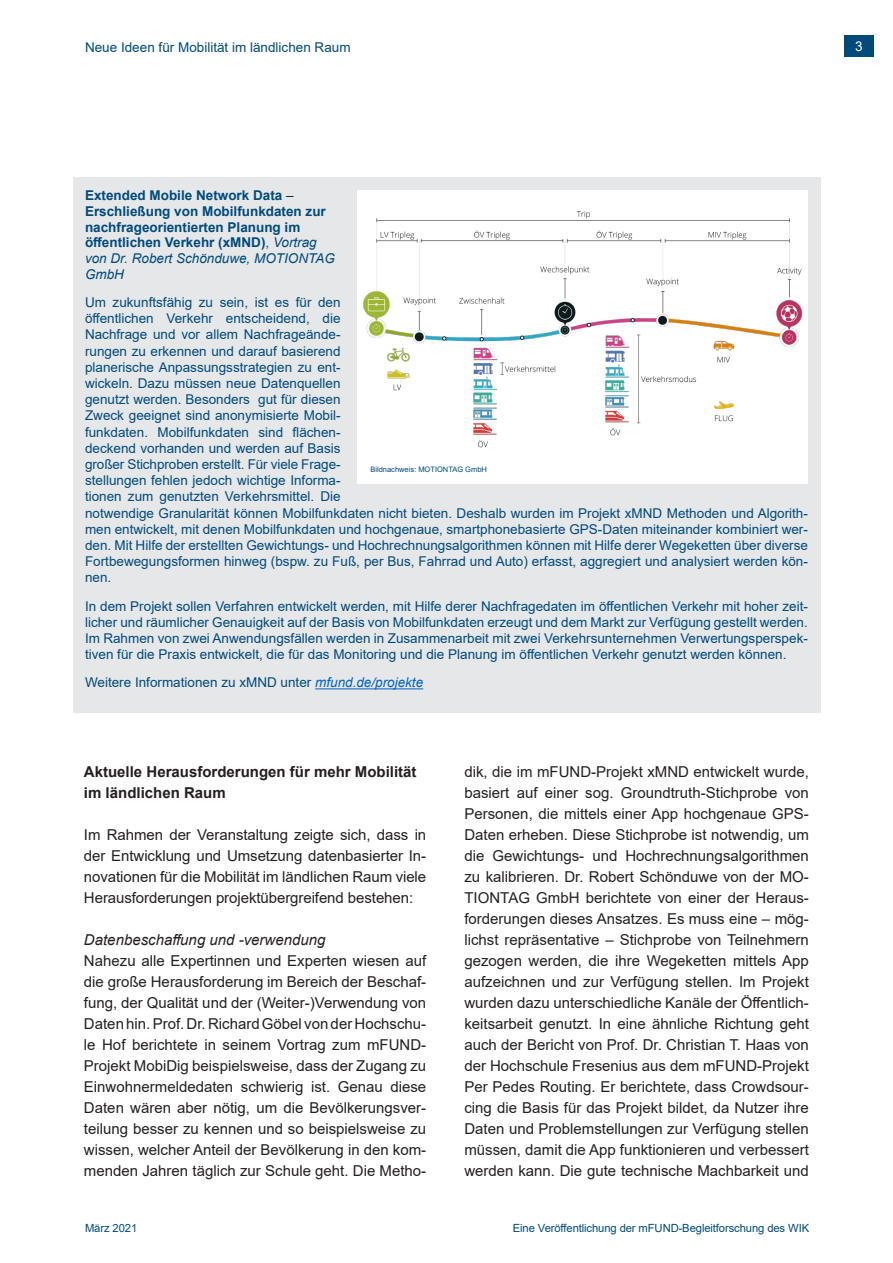
<style>
.page{position:relative;width:893px;height:1263px;background:#fff}
.page>*{position:absolute;margin:0;border:0;box-sizing:border-box;transform-origin:0 0}
.t1{font:15px/21px "Arial";color:#231f20;text-align:justify}
.t2{font:700 15px/21px "Arial";color:#231f20}
.t3{font:italic 15px "Arial";color:#231f20}
.t4{font:13.5px/16.2px "Arial";color:#004a7a}
.t5{font:700 13.5px/15.8px "Arial";color:#004a7a}
.t6{font:13.5px "Arial";color:#fff}
.t7{font:11.25px "Arial";letter-spacing:-.01em;color:#004a7a}
.Untertitel{font:7.5px "Arial";color:#004a7a}
.s1{font-weight:400;color:#231f20}
.s2{font-weight:400}
.s3{font-weight:400;font-style:italic}
.s4{font-style:italic;color:#0563c1}
</style>
<div class="page">
<div style="left:844px;top:35px;width:30px;height:22px;background:#004a7a"></div>
<div style="left:73px;top:178px;width:748px;height:535px;background:#e6e7e9"></div>
<hr style="left:315px;top:688px;width:108px;height:1px;background:#0563c1">
<div style="left:358px;top:190px;width:450px;height:276px;background:#fff"></div>
<img style="left:363px;top:211px;width:440px;height:237px">
<div style="left:358px;top:462px;width:450px;height:22px;background:#fff"></div>
<p class="t4" style="left:85px;top:39px;width:267px">Neue Ideen für Mobilität im ländlichen Raum</p>
<p class="t6" style="left:855px;top:37px;width:9px">3</p>
<p class="t5" style="left:85px;top:188px;width:251px">Extended Mobile Network Data <span class="s1">–<br></span>Erschließung von Mobilfunkdaten zur nachfrageorientierten Planung im öffentlichen Verkehr (xMND)<span class="s2">,</span> <span class="s3">Vortrag von Dr. Robert Schönduwe, MOTIONTAG<br>GmbH</span></p>
<p class="t4" style="left:85px;top:294px;width:724px">Um zukunftsfähig zu sein, ist es für den<br>öffentlichen Verkehr entscheidend, die<br>Nachfrage und vor allem Nachfrageände-<br>rungen zu erkennen und darauf basierend<br>planerische Anpassungsstrategien zu ent-<br>wickeln. Dazu müssen neue Datenquellen<br>genutzt werden. Besonders gut für diesen<br>Zweck geeignet sind anonymisierte Mobil-<br>funkdaten. Mobilfunkdaten sind flächen-<br>deckend vorhanden und werden auf Basis<br>großer Stichproben erstellt. Für viele Frage-<br>stellungen fehlen jedoch wichtige Informa-<br>tionen zum genutzten Verkehrsmittel. Die<br>notwendige Granularität können Mobilfunkdaten nicht bieten. Deshalb wurden im Projekt xMND Methoden und Algorith&shy;men entwickelt, mit denen Mobilfunkdaten und hochgenaue, smartphonebasierte GPS-Daten miteinander kombiniert wer&shy;den. Mit Hilfe der erstellten Gewichtungs- und Hochrechnungsalgorithmen können mit Hilfe derer Wegeketten über diverse Fortbewegungsformen hinweg (bspw. zu Fuß, per Bus, Fahrrad und Auto) erfasst, aggregiert und analysiert werden kön&shy;nen.</p>
<p class="t4" style="left:85px;top:598px;width:724px;text-align:justify">In dem Projekt sollen Verfahren entwickelt werden, mit Hilfe derer Nachfragedaten im öffentlichen Verkehr mit hoher zeit&shy;licher und räumlicher Genauigkeit auf der Basis von Mobilfunkdaten erzeugt und dem Markt zur Verfügung gestellt werden.<br>Im Rahmen von zwei Anwendungsfällen werden in Zusammenarbeit mit zwei Verkehrsunternehmen Verwertungsperspek&shy;tiven für die Praxis entwickelt, die für das Monitoring und die Planung im öffentlichen Verkehr genutzt werden können.</p>
<p class="t4" style="left:85px;top:674px;width:340px">Weitere Informationen zu xMND unter <span class="s4">mfund.de/projekte</span></p>
<p class="Untertitel" style="left:370px;top:464px;width:118px">Bildnachweis: MOTIONTAG GmbH</p>
<p class="t2" style="left:84px;top:761px;width:334px">Aktuelle Herausforderungen für mehr Mobilität im ländlichen Raum</p>
<p class="t1" style="left:84px;top:824px;width:344px">Im Rahmen der Veranstaltung zeigte sich, dass in der Entwicklung und Umsetzung datenbasierter In&shy;novationen für die Mobilität im ländlichen Raum viele Herausforderungen projektübergreifend bestehen:</p>
<p class="t3" style="left:84px;top:930px;width:243px">Datenbeschaffung und -verwendung</p>
<p class="t1" style="left:84px;top:950px;width:344px">Nahezu alle Expertinnen und Experten wiesen auf die große Herausforderung im Bereich der Beschaf&shy;fung, der Qualität und der (Weiter-)Verwendung von Daten hin. Prof. Dr. Richard Göbel von der Hochschu&shy;le Hof berichtete in seinem Vortrag zum mFUND-Projekt MobiDig beispielsweise, dass der Zugang zu Einwohnermeldedaten schwierig ist. Genau diese Daten wären aber nötig, um die Bevölkerungsver&shy;teilung besser zu kennen und so beispielsweise zu wissen, welcher Anteil der Bevölkerung in den kom&shy;menden Jahren täglich zur Schule geht. Die Metho-</p>
<p class="t1" style="left:464px;top:761px;width:346px">dik, die im mFUND-Projekt xMND entwickelt wurde, basiert auf einer sog. Groundtruth-Stichprobe von Personen, die mittels einer App hochgenaue GPS-Daten erheben. Diese Stichprobe ist notwendig, um die Gewichtungs- und Hochrechnungsalgorithmen zu kalibrieren. Dr. Robert Schönduwe von der MO-TIONTAG GmbH berichtete von einer der Heraus&shy;forderungen dieses Ansatzes. Es muss eine – mög&shy;lichst repräsentative – Stichprobe von Teilnehmern gezogen werden, die ihre Wegeketten mittels App aufzeichnen und zur Verfügung stellen. Im Projekt wurden dazu unterschiedliche Kanäle der Öffentlich&shy;keitsarbeit genutzt. In eine ähnliche Richtung geht auch der Bericht von Prof. Dr. Christian T. Haas von der Hochschule Fresenius aus dem mFUND-Projekt Per Pedes Routing. Er berichtete, dass Crowdsour&shy;cing die Basis für das Projekt bildet, da Nutzer ihre Daten und Problemstellungen zur Verfügung stellen müssen, damit die App funktionieren und verbessert werden kann. Die gute technische Machbarkeit und</p>
<p class="t7" style="left:85px;top:1220px;width:54px">März 2021</p>
<p class="t7" style="left:513px;top:1220px;width:298px">Eine Veröffentlichung der mFUND-Begleitforschung des WIK</p>
</div>
